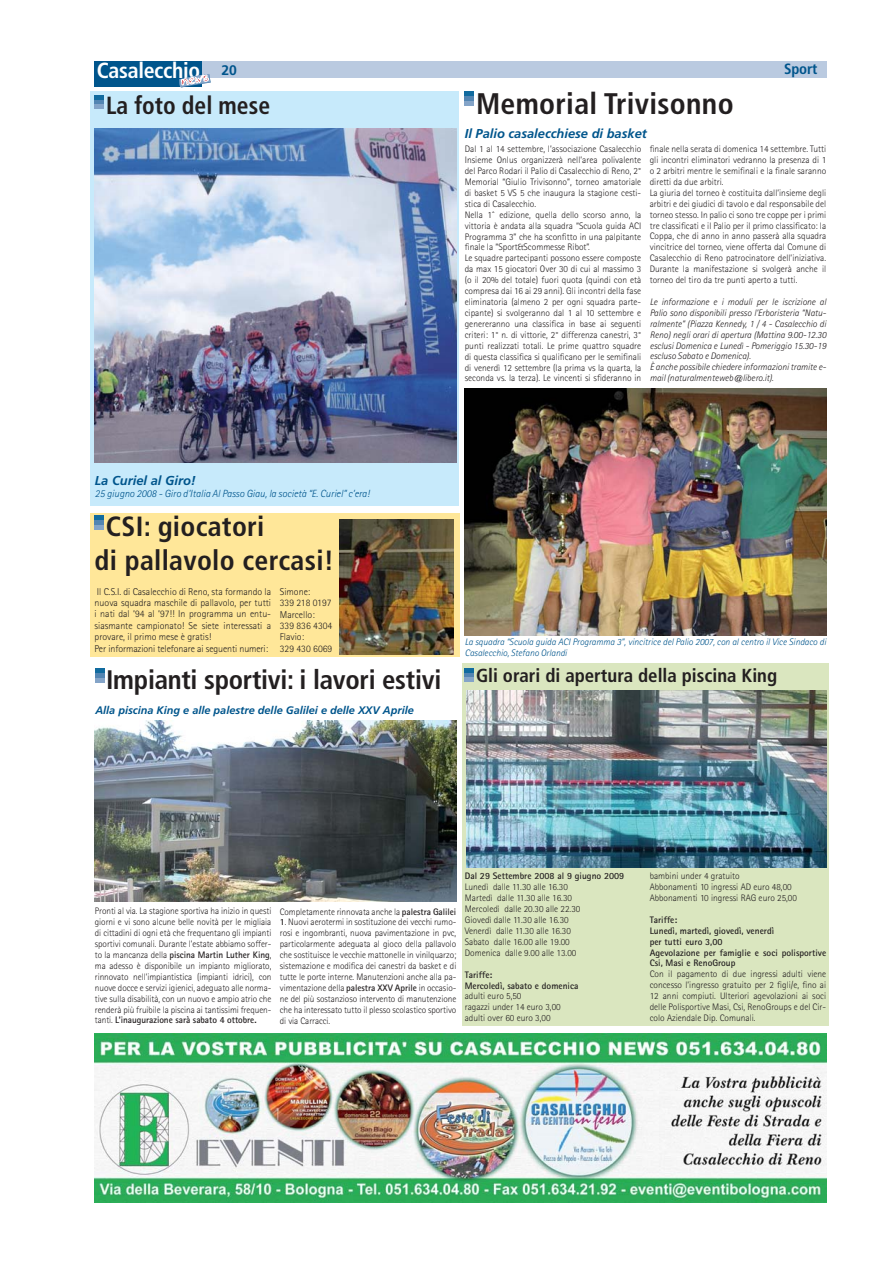
<style>
.page{position:relative;width:893px;height:1263px;background:#fff}
.page>*{position:absolute;margin:0;border:0;box-sizing:border-box;transform-origin:0 0}
.t1{font:700 condensed 29.7px "Frutiger";letter-spacing:.01em;color:#231f20}
.t2{font:700 condensed 27.75px/33.8px "Frutiger";letter-spacing:.01em;color:#231f20}
.t3{font:700 condensed 26.85px "Frutiger";letter-spacing:-.01em;color:#231f20}
.t4{font:700 condensed 24.75px "Frutiger";color:#231f20;scale:.95 1}
.t5{font:700 condensed 21.9px "Frutiger";letter-spacing:-.015em;color:#fff}
.t6{font:700 condensed 18.9px "Frutiger";color:#231f20}
.t7{font:700 condensed 14.85px "Frutiger";letter-spacing:-.015em;color:#00558c}
.t8{font:italic 700 12.9px "Frutiger";color:#00558c}
.t9{font:italic 700 10.95px "Frutiger";color:#00558c}
.t10{font:italic 300 10.35px "Rotis Sans Serif";color:#00558c}
.t11{font:300 9.9px/11.4px "Rotis Sans Serif";color:#231f20}
.t12{font:300 9.45px/10.9px "Rotis Sans Serif";color:#231f20}
.t13{font:italic 300 9.45px/10.9px "Rotis Sans Serif";color:#231f20}
.t14{font:700 9.45px/10.9px "Rotis Sans Serif";color:#231f20}
.t15{font:italic 300 9.45px/10.4px "Rotis Sans Serif";color:#00558c}
.s1{font-stretch:normal;font-size:13.95px;color:#00558c}
.s2{font-weight:700}
</style>
<div class="page">
<div style="left:462px;top:663px;width:367px;height:363px;background:#dae6bf"></div>
<div style="left:95px;top:61px;width:731px;height:16px;background:#bacae0"></div>
<div style="left:95px;top:61px;width:107px;height:26px;background:#00558c"></div>
<svg style="left:179px;top:74px;width:32px;height:14px"></svg>
<img style="left:95px;top:1034px;width:731px;height:169px">
<div style="left:91px;top:92px;width:368px;height:414px;background:#c7eafb"></div>
<img style="left:95px;top:128px;width:361px;height:335px">
<img style="left:465px;top:389px;width:361px;height:247px">
<img style="left:466px;top:691px;width:360px;height:176px">
<img style="left:95px;top:721px;width:361px;height:180px">
<svg style="left:95px;top:669px;width:9px;height:4px"></svg>
<div style="left:95px;top:673px;width:9px;height:5px;background:#5385b2"></div>
<div style="left:95px;top:678px;width:9px;height:5px;background:#84a4c8"></div>
<div style="left:465px;top:668px;width:9px;height:5px;background:#116b9f"></div>
<svg style="left:465px;top:673px;width:9px;height:4px"></svg>
<div style="left:465px;top:677px;width:9px;height:5px;background:#84a4c8"></div>
<svg style="left:465px;top:92px;width:9px;height:4px"></svg>
<div style="left:465px;top:96px;width:9px;height:5px;background:#5385b2"></div>
<div style="left:465px;top:101px;width:9px;height:5px;background:#84a4c8"></div>
<div style="left:95px;top:95px;width:9px;height:5px;background:#116b9f"></div>
<svg style="left:95px;top:100px;width:9px;height:9px"></svg>
<div style="left:91px;top:513px;width:369px;height:144px;background:#ffe799"></div>
<img style="left:340px;top:519px;width:113px;height:136px">
<div style="left:95px;top:515px;width:9px;height:5px;background:#116b9f"></div>
<div style="left:95px;top:520px;width:9px;height:5px;background:#5385b2"></div>
<div style="left:95px;top:525px;width:9px;height:5px;background:#84a4c8"></div>
<h3 class="t5" style="left:97px;top:62px;width:142px">Casalecchio <span class="s1">20</span></h3>
<h3 class="t7" style="left:784px;top:63px;width:35px">Sport</h3>
<h3 class="t4" style="left:106px;top:95px;width:174px">La foto del mese</h3>
<h1 class="t1" style="left:476px;top:92px;width:259px">Memorial Trivisonno</h1>
<h3 class="t8" style="left:465px;top:128px;width:184px">Il Palio casalecchiese di basket</h3>
<p class="t12" style="left:465px;top:145px;width:178px">Dal 1 al 14 settembre, l’associazione Casalecchio Insieme Onlus organizzerà nell’area polivalente del Parco Rodari il Palio di Casalecchio di Reno, 2° Memorial “Giulio Trivisonno”, torneo amatoriale di basket 5 VS 5 che inaugura la stagione cesti&shy;stica di Casalecchio.<br>Nella 1^ edizione, quella dello scorso anno, la vittoria è andata alla squadra “Scuola guida ACI Programma 3” che ha sconfitto in una palpitante finale la “Sport&amp;Scommesse Ribot”.<br>Le squadre partecipanti possono essere composte da max 15 giocatori Over 30 di cui al massimo 3 (o il 20% del totale) fuori quota (quindi con età compresa dai 16 ai 29 anni). Gli incontri della fase eliminatoria (almeno 2 per ogni squadra parte&shy;cipante) si svolgeranno dal 1 al 10 settembre e genereranno una classifica in base ai seguenti criteri: 1° n. di vittorie, 2° differenza canestri, 3° punti realizzati totali. Le prime quattro squadre di questa classifica si qualificano per le semifinali di venerdì 12 settembre (la prima vs la quarta, la seconda vs. la terza). Le vincenti si sfideranno in</p>
<p class="t12" style="left:650px;top:144px;width:178px">finale nella serata di domenica 14 settembre. Tutti gli incontri eliminatori vedranno la presenza di 1 o 2 arbitri mentre le semifinali e la finale saranno diretti da due arbitri.<br>La giuria del torneo è costituita dall’insieme degli arbitri e dei giudici di tavolo e dal responsabile del torneo stesso. In palio ci sono tre coppe per i primi tre classificati e il Palio per il primo classificato: la Coppa, che di anno in anno passerà alla squadra vincitrice del torneo, viene offerta dal Comune di Casalecchio di Reno patrocinatore dell’iniziativa.<br>Durante la manifestazione si svolgerà anche il torneo del tiro da tre punti aperto a tutti.</p>
<p class="t13" style="left:650px;top:297px;width:178px">Le informazione e i moduli per le iscrizione al Palio sono disponibili presso l’Erboristeria “Natu&shy;ralmente” (Piazza Kennedy, 1 / 4 - Casalecchio di Reno) negli orari di apertura (Mattina 9.00-12.30 esclusi Domenica e Lunedì - Pomeriggio 15.30-19 escluso Sabato e Domenica).<br>È anche possibile chiedere informazioni tramite e&shy;mail (naturalmenteweb@libero.it).</p>
<h3 class="t8" style="left:95px;top:475px;width:103px">La Curiel al Giro!</h3>
<p class="t10" style="left:95px;top:490px;width:276px">25 giugno 2008 - Giro d’Italia Al Passo Giau, la società “E. Curiel” c’era!</p>
<h2 class="t2" style="left:95px;top:512px;width:241px;text-indent:11px">CSI: giocatori<br>di pallavolo cercasi!</h2>
<p class="t11" style="left:280px;top:587px;width:54px">Simone:<br>339 218 0197<br>Marcello:<br>339 836 4304<br>Flavio:<br>329 430 6069</p>
<p class="t11" style="left:95px;top:587px;width:178px">Il C.S.I. di Casalecchio di Reno, sta formando la nuova squadra maschile di pallavolo, per tutti i nati dal ‘94 al ‘97!! In programma un entu&shy;siasmante campionato! Se siete interessati a provare, il primo mese è gratis!<br>Per informazioni telefonare ai seguenti numeri:</p>
<h3 class="t3" style="left:106px;top:668px;width:337px">Impianti sportivi: i lavori estivi</h3>
<p class="t9" style="left:95px;top:706px;width:320px">Alla piscina King e alle palestre delle Galilei e delle XXV Aprile</p>
<p class="t15" style="left:465px;top:638px;width:363px">La squadra “Scuola guida ACI Programma 3”, vincitrice del Palio 2007, con al centro il Vice Sindaco di<br>Casalecchio, Stefano Orlandi</p>
<h3 class="t6" style="left:476px;top:668px;width:303px">Gli orari di apertura della piscina King</h3>
<p class="t12" style="left:95px;top:907px;width:178px;text-align:justify">Pronti al via. La stagione sportiva ha inizio in questi giorni e vi sono alcune belle novità per le migliaia di cittadini di ogni età che frequentano gli impianti sportivi comunali. Durante l’estate abbiamo soffer&shy;to la mancanza della <span class="s2">piscina Martin Luther King</span>, ma adesso è disponibile un impianto migliorato, rinnovato nell’impiantistica (impianti idrici), con nuove docce e servizi igienici, adeguato alle norma&shy;tive sulla disabilità, con un nuovo e ampio atrio che renderà più fruibile la piscina ai tantissimi frequen&shy;tanti. <span class="s2">L’inaugurazione sarà sabato 4 ottobre.</span></p>
<p class="t12" style="left:280px;top:907px;width:178px">Completamente rinnovata anche la <span class="s2">palestra Galilei</span></p>
<p class="t12" style="left:280px;top:918px;width:178px;text-align:justify"><span class="s2">1</span>. Nuovi aerotermi in sostituzione dei vecchi rumo&shy;rosi e ingombranti, nuova pavimentazione in pvc, particolarmente adeguata al gioco della pallavolo che sostituisce le vecchie mattonelle in vinilquarzo; sistemazione e modifica dei canestri da basket e di tutte le porte interne. Manutenzioni anche alla pa&shy;vimentazione della <span class="s2">palestra XXV Aprile</span> in occasio&shy;ne del più sostanzioso intervento di manutenzione che ha interessato tutto il plesso scolastico sportivo di via Carracci.</p>
<p class="t14" style="left:465px;top:872px;width:161px">Dal 29 Settembre 2008 al 9 giugno 2009</p>
<p class="t12" style="left:465px;top:883px;width:117px">Lunedì dalle 11.30 alle 16.30<br>Martedì dalle 11.30 alle 16.30<br>Mercoledì dalle 20.30 alle 22.30<br>Giovedì dalle 11.30 alle 16.30<br>Venerdì dalle 11.30 alle 16.30<br>Sabato dalle 16.00 alle 19.00<br>Domenica dalle 9.00 alle 13.00</p>
<p class="t14" style="left:465px;top:970px;width:115px">Tariffe:<br>Mercoledì, sabato e domenica</p>
<p class="t12" style="left:465px;top:992px;width:97px">adulti euro 5,50<br>ragazzi under 14 euro 3,00 adulti over 60 euro 3,00</p>
<p class="t12" style="left:650px;top:871px;width:149px">bambini under 4 gratuito<br>Abbonamenti 10 ingressi AD euro 48,00<br>Abbonamenti 10 ingressi RAG euro 25,00</p>
<p class="t14" style="left:650px;top:915px;width:178px">Tariffe:<br>Lunedì, martedì, giovedì, venerdì<br>per tutti euro 3,00<br>Agevolazione per famiglie e soci polisportive<br>Csi, Masi e RenoGroup</p>
<p class="t12" style="left:650px;top:970px;width:178px;text-align:justify">Con il pagamento di due ingressi adulti viene concesso l’ingresso gratuito per 2 figli/e, fino ai 12 anni compiuti. Ulteriori agevolazioni ai soci delle Polisportive Masi, Csi, RenoGroups e del Cir&shy;colo Aziendale Dip. Comunali.</p>
</div>
